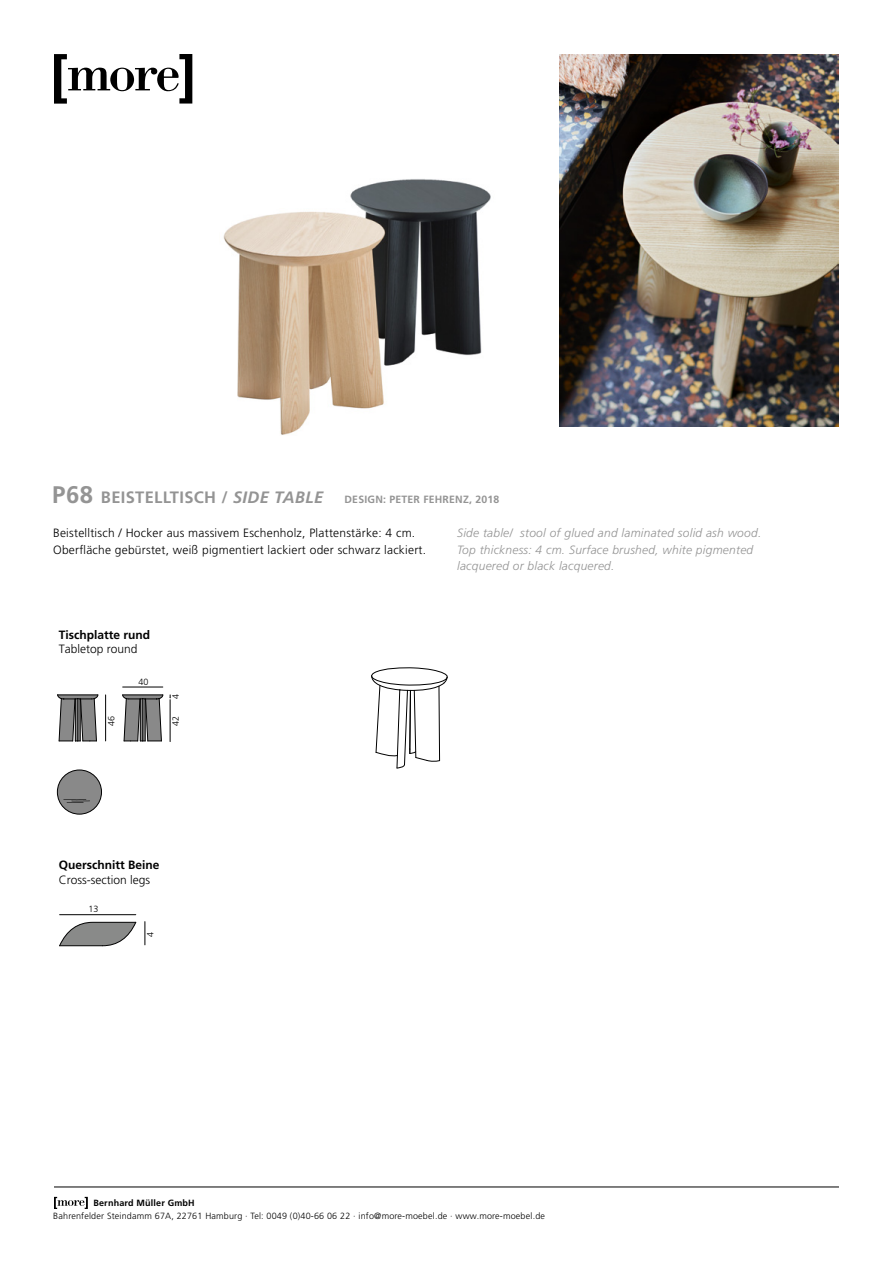
<style>
.page{position:relative;width:893px;height:1263px;background:#fff}
.page>*{position:absolute;margin:0;border:0;box-sizing:border-box;transform-origin:0 0}
.t1{font:700 16.5px "Frutiger";letter-spacing:.02em;color:#949494}
.t2{font:300 12px/16.5px "Frutiger";letter-spacing:.02em;color:#000}
.t3{font:italic 300 12px/16.5px "Frutiger";letter-spacing:.02em;color:#949494}
.t4{font:700 12px "Frutiger";color:#000}
.t5{font:300 12px "Frutiger LT Std";color:#000}
.t6{font:700 10.5px "Frutiger";letter-spacing:.02em;color:#949494}
.t7{font:300 9px "Frutiger";letter-spacing:.02em;color:#000}
.t8{font:700 9px "Frutiger";letter-spacing:.02em;color:#000}
.t9{font:300 9px "Frutiger LT Std";color:#000}
.s1{font-size:24px}
.s2{font-style:italic}
</style>
<div class="page">
<hr style="left:54px;top:1187px;width:785px;height:1px;background:#000">
<svg style="left:54px;top:54px;width:138px;height:50px"></svg>
<svg style="left:54px;top:1197px;width:34px;height:12px"></svg>
<img style="left:223px;top:179px;width:268px;height:256px">
<hr style="left:170px;top:700px;width:1px;height:42px;background:#000">
<hr style="left:105px;top:695px;width:1px;height:46px;background:#000">
<hr style="left:123px;top:687px;width:40px;height:1px;background:#000">
<svg style="left:371px;top:667px;width:77px;height:101px"></svg>
<svg style="left:57px;top:694px;width:41px;height:48px;background:#7e7e7e"></svg>
<svg style="left:122px;top:694px;width:41px;height:48px;background:#7f7f7f"></svg>
<div style="left:57px;top:770px;width:45px;height:44px;background:#898989;border-radius:50%"></div>
<div style="left:57px;top:770px;width:45px;height:44px;border:1px solid #000;border-radius:50%"></div>
<svg style="left:63px;top:799px;width:27px;height:4px"></svg>
<svg style="left:59px;top:922px;width:77px;height:24px"></svg>
<hr style="left:60px;top:914px;width:76px;height:1px;background:#000">
<svg style="left:145px;top:922px;width:1px;height:23px"></svg>
<img style="left:560px;top:54px;width:279px;height:372px">
<h1 class="t1" style="left:52px;top:488px;width:272px"><span class="s1">P68</span> BEISTELLTISCH / <span class="s2">SIDE TABLE</span></h1>
<p class="t6" style="left:345px;top:494px;width:156px">DESIGN: PETER FEHRENZ, 2018</p>
<p class="t2" style="left:53px;top:525px;width:374px">Beistelltisch / Hocker aus massivem Eschenholz, Plattenstärke: 4 cm.<br>Oberfläche gebürstet, weiß pigmentiert lackiert oder schwarz lackiert.</p>
<p class="t4" style="left:59px;top:628px;width:93px">Tischplatte rund</p>
<p class="t5" style="left:59px;top:642px;width:80px">Tabletop round</p>
<p class="t9" style="left:138px;top:676px;width:12px">40</p>
<p class="t9" style="left:171px;top:699px;width:7px;rotate:-90deg">4</p>
<p class="t9" style="left:106px;top:726px;width:12px;rotate:-90deg">46</p>
<p class="t9" style="left:171px;top:726px;width:12px;rotate:-90deg">42</p>
<p class="t3" style="left:457px;top:525px;width:306px">Side table/ stool of glued and laminated solid ash wood.<br>Top thickness: 4 cm. Surface brushed, white pigmented lacquered or black lacquered.</p>
<p class="t4" style="left:59px;top:858px;width:102px">Querschnitt Beine</p>
<p class="t5" style="left:59px;top:873px;width:93px">Cross-section legs</p>
<p class="t9" style="left:88px;top:904px;width:12px">13</p>
<p class="t9" style="left:145px;top:937px;width:7px;rotate:-90deg">4</p>
<p class="t8" style="left:93px;top:1197px;width:103px">Bernhard Müller GmbH</p>
<p class="t7" style="left:53px;top:1211px;width:493px">Bahrenfelder Steindamm 67A, 22761 Hamburg ∙ Tel: 0049 (0)40-66 06 22 ∙ info@more-moebel.de ∙ www.more-moebel.de</p>
</div>
